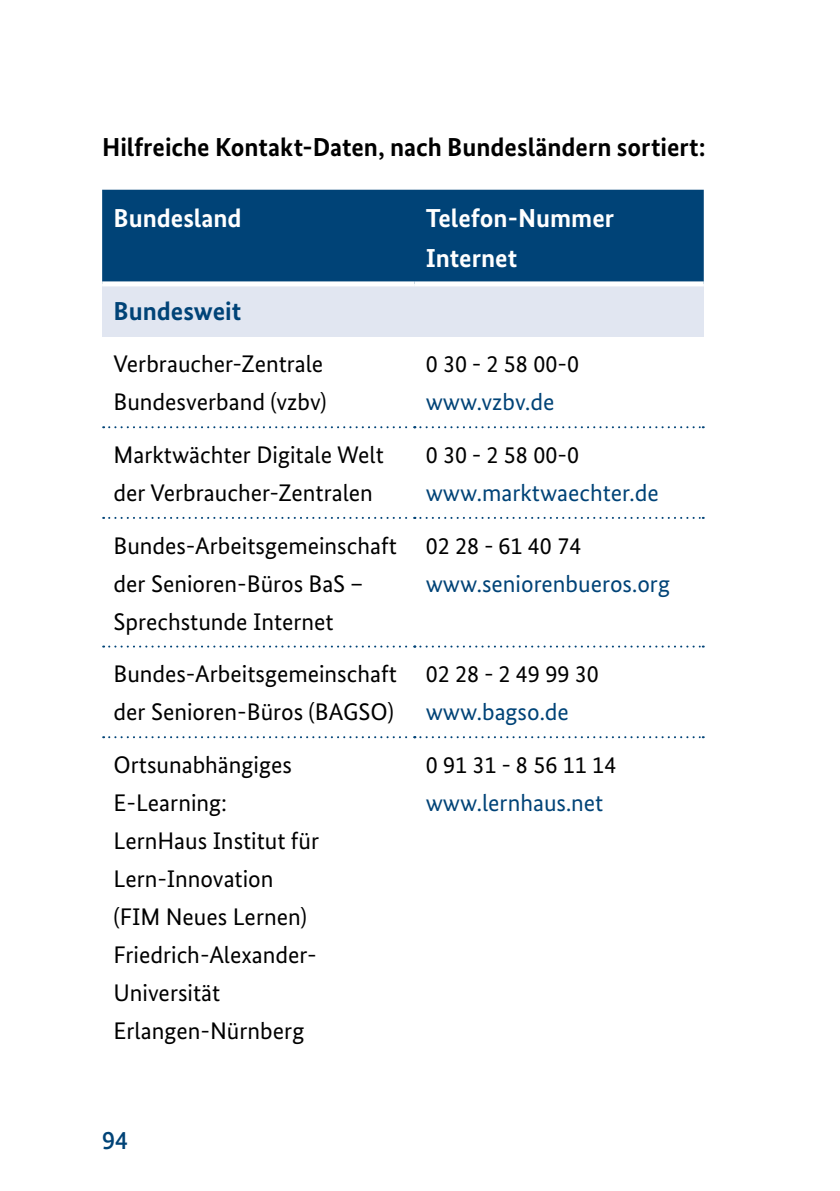
<style>
.page{position:relative;width:840px;height:1191px;background:#fff}
.page>*{position:absolute;margin:0;border:0;box-sizing:border-box;transform-origin:0 0}
.t1{font:700 26px "Bundes Sans";color:#000}
.t2{font:700 26px "Bundes Sans";color:#fff}
.t3{font:700 26px "Bundes Sans";color:#004377}
.t4{font:500 26px "Bundes Sans";color:#004377}
.t5{font:24px/38px "Bundes Sans";color:#000}
.t6{font:24px "Bundes Sans";color:#004377}
.s1{color:#004377}
</style>
<div class="page">
<div style="left:102px;top:190px;width:601px;height:91px;background:#004377"></div>
<div style="left:102px;top:284px;width:601px;height:52px;background:#e1e6f1"></div>
<svg style="left:103px;top:426px;width:600px;height:2px"></svg>
<svg style="left:103px;top:517px;width:600px;height:2px"></svg>
<svg style="left:103px;top:645px;width:600px;height:2px"></svg>
<svg style="left:103px;top:736px;width:600px;height:2px"></svg>
<div style="left:102px;top:281px;width:312px;height:5px;background:#fff"></div>
<div style="left:414px;top:281px;width:289px;height:5px;background:#fff"></div>
<h3 class="t1" style="left:102px;top:131px;width:604px">Hilfreiche Kontakt-Daten, nach Bundesländern sortiert:</h3>
<p class="t2" style="left:113px;top:202px;width:130px">Bundesland</p>
<p class="t2" style="left:425px;top:202px;width:190px">Telefon-Nummer</p>
<p class="t2" style="left:425px;top:242px;width:157px">Internet<span class="s1">-Seite</span></p>
<p class="t3" style="left:113px;top:295px;width:129px">Bundesweit</p>
<p class="t5" style="left:113px;top:345px;width:215px">Verbraucher-Zentrale<br>Bundesverband (vzbv)</p>
<p class="t5" style="left:425px;top:345px;width:155px">0 30 - 2 58 00-0</p>
<p class="t6" style="left:425px;top:387px;width:130px">www.vzbv.de</p>
<p class="t5" style="left:113px;top:435px;width:271px">Marktwächter Digitale Welt der Verbraucher-Zentralen</p>
<p class="t5" style="left:425px;top:435px;width:155px">0 30 - 2 58 00-0</p>
<p class="t6" style="left:425px;top:478px;width:234px">www.marktwaechter.de</p>
<p class="t5" style="left:113px;top:526px;width:285px">Bundes-Arbeitsgemeinschaft der Senioren-Büros BaS –<br>Sprechstunde Internet</p>
<p class="t5" style="left:425px;top:526px;width:157px">02 28 - 61 40 74</p>
<p class="t6" style="left:425px;top:568px;width:246px">www.seniorenbueros.org</p>
<p class="t5" style="left:113px;top:654px;width:285px">Bundes-Arbeitsgemeinschaft der Senioren-Büros (BAGSO)</p>
<p class="t5" style="left:425px;top:654px;width:175px">02 28 - 2 49 99 30</p>
<p class="t6" style="left:425px;top:697px;width:145px">www.bagso.de</p>
<p class="t5" style="left:113px;top:745px;width:207px">Ortsunabhängiges<br>E-Learning:<br>LernHaus Institut für<br>Lern-Innovation (FIM Neues Lernen)</p>
<p class="t5" style="left:113px;top:935px;width:204px">Friedrich-Alexander-<br>Universität<br>Erlangen-Nürnberg</p>
<p class="t4" style="left:102px;top:1124px;width:28px">94</p>
<p class="t5" style="left:425px;top:745px;width:192px">0 91 31 - 8 56 11 14</p>
<p class="t6" style="left:425px;top:788px;width:179px">www.lernhaus.net</p>
</div>
